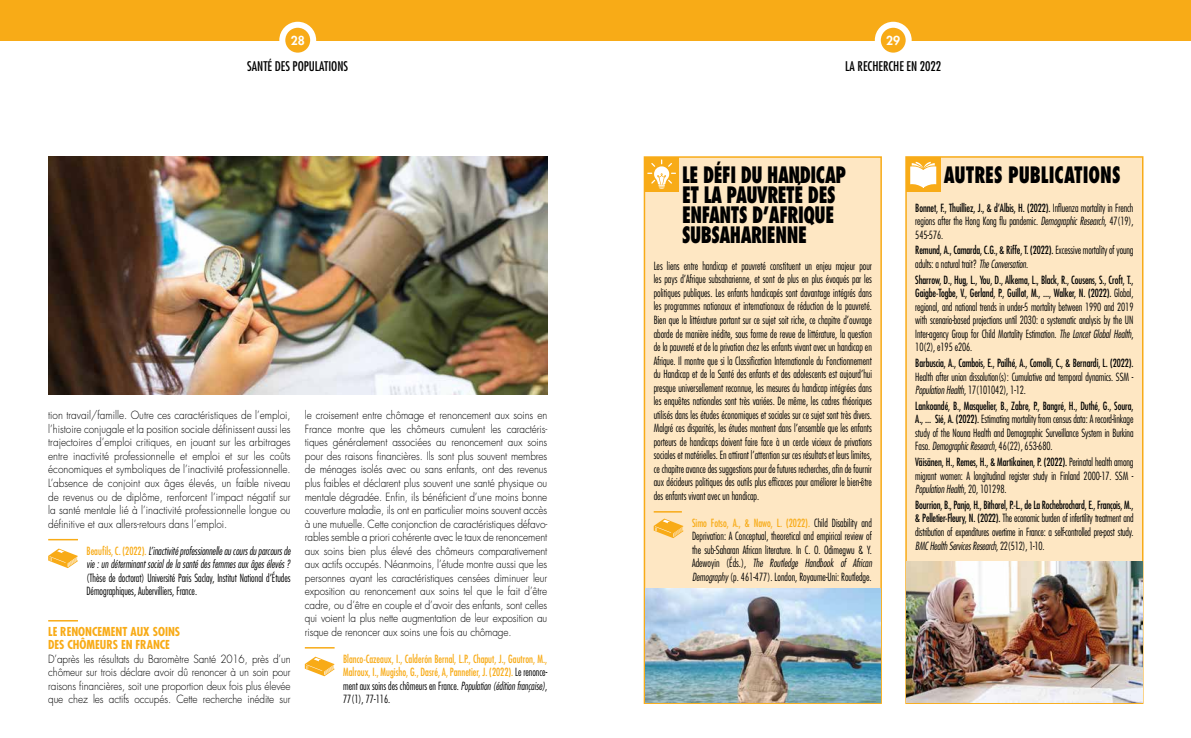
<style>
.page{position:relative;width:1191px;height:738px;background:#fff}
.page>*{position:absolute;margin:0;border:0;box-sizing:border-box;transform-origin:0 0}
.t1{font:800 condensed 22px/20px "Futura Std";letter-spacing:-.025em;color:#000;scale:.82 1}
.t2{font:800 condensed 22px "Futura Std";color:#000;scale:.82 1}
.t3{font:condensed 13px "Futura Std";color:#000}
.t4{font:800 12.1px "Futura Std";color:#fff}
.t5{font:700 condensed 12px/13.5px "Futura Std";color:#f8ab17}
.t6{font:300 condensed 11px/13.5px "Futura Std";letter-spacing:-.01em;color:#000;text-align:justify;scale:.91 1}
.t7{font:300 11px/13.5px "Futura Std";letter-spacing:-.01em;color:#000;text-align:justify;scale:.91 1}
.t8{font:condensed 11px/13.5px "Futura Std";color:#f8ab17;text-align:justify;scale:.91 1}
.t9{font:italic 300 condensed 11px/13.5px "Futura Std";color:#000;scale:.91 1}
.t10{font:condensed 11px "Futura Std";letter-spacing:-.01em;color:#000;scale:.91 1}
.s1{font-weight:400;font-style:normal;color:#f8ab17}
.s2{font-weight:300;color:#000}
.s3{font-weight:300;font-style:italic;color:#000}
.s4{font-weight:400;color:#f8ab17}
.s5{font-style:italic}
.s6{font-weight:400}
</style>
<div class="page">
<hr style="left:48px;top:538px;width:30px;height:2px;background:#f8ab17">
<hr style="left:48px;top:619px;width:30px;height:2px;background:#f8ab17">
<svg style="left:48px;top:548px;width:30px;height:19px"></svg>
<hr style="left:305px;top:646px;width:29px;height:2px;background:#f8ab17">
<svg style="left:305px;top:656px;width:30px;height:19px"></svg>
<div style="left:0;top:0;width:595px;height:40px;background:#f8ab17"></div>
<svg style="left:282px;top:25px;width:31px;height:31px"></svg>
<div style="left:279px;top:22px;width:37px;height:37px;border:6px solid #fff;border-radius:50%"></div>
<img style="left:48px;top:157px;width:499px;height:237px">
<div style="left:595px;top:0;width:596px;height:40px;background:#f8ab17"></div>
<svg style="left:877px;top:25px;width:31px;height:31px"></svg>
<div style="left:874px;top:22px;width:37px;height:37px;border:6px solid #fff;border-radius:50%"></div>
<div style="left:644px;top:157px;width:237px;height:545px;background:#fee7c3"></div>
<hr style="left:653px;top:510px;width:29px;height:2px;background:#f8ab17">
<svg style="left:653px;top:518px;width:30px;height:19px"></svg>
<div style="left:643px;top:156px;width:239px;height:547px;border:2px solid #f8ab17"></div>
<div style="left:906px;top:157px;width:236px;height:545px;background:#fee7c3"></div>
<div style="left:905px;top:156px;width:238px;height:547px;border:2px solid #f8ab17"></div>
<div style="left:906px;top:157px;width:34px;height:34px;background:#f8ab17"></div>
<div style="left:644px;top:157px;width:35px;height:34px;background:#f8ab17"></div>
<img style="left:906px;top:561px;width:236px;height:141px">
<img style="left:645px;top:588px;width:235px;height:114px">
<svg style="left:910px;top:162px;width:26px;height:25px"></svg>
<svg style="left:647px;top:159px;width:29px;height:29px"></svg>
<p class="t4" style="left:291px;top:33px;width:15px">28</p>
<p class="t3" style="left:247px;top:59px;width:102px">SANTÉ DES POPULATIONS</p>
<p class="t7" style="left:48px;top:408px;width:268px">tion travail/famille. Outre ces caractéristiques de l’emploi, l’histoire conjugale et la position sociale définissent aussi les trajectoires d’emploi critiques, en jouant sur les arbitrages entre inactivité professionnelle et emploi et sur les coûts économiques et symboliques de l’inactivité professionnelle.<br>L’absence de conjoint aux âges élevés, un faible niveau de revenus ou de diplôme, renforcent l’impact négatif sur la santé mentale lié à l’inactivité professionnelle longue ou définitive et aux allers-retours dans l’emploi.</p>
<p class="t9" style="left:86px;top:543px;width:226px"><span class="s1">Beaufils, C. (2022).</span> L’inactivité professionnelle au cours du parcours de vie : un déterminant social de la santé des femmes aux âges élevés ?</p>
<p class="t6" style="left:86px;top:570px;width:226px">(Thèse de doctorat) Université Paris Saclay, Institut National d’Études<br>Démographiques, Aubervilliers, France.</p>
<p class="t5" style="left:48px;top:624px;width:134px">LE RENONCEMENT AUX SOINS<br>DES CHÔMEURS EN FRANCE</p>
<p class="t7" style="left:48px;top:651px;width:268px">D’après les résultats du Baromètre Santé 2016, près d’un chômeur sur trois déclare avoir dû renoncer à un soin pour raisons financières, soit une proportion deux fois plus élevée que chez les actifs occupés. Cette recherche inédite sur</p>
<p class="t7" style="left:305px;top:408px;width:268px">le croisement entre chômage et renoncement aux soins en France montre que les chômeurs cumulent les caractéris&shy;tiques généralement associées au renoncement aux soins pour des raisons financières. Ils sont plus souvent membres de ménages isolés avec ou sans enfants, ont des revenus plus faibles et déclarent plus souvent une santé physique ou mentale dégradée. Enfin, ils bénéficient d’une moins bonne couverture maladie, ils ont en particulier moins souvent accès à une mutuelle. Cette conjonction de caractéristiques défavo&shy;rables semble a priori cohérente avec le taux de renoncement aux soins bien plus élevé des chômeurs comparativement aux actifs occupés. Néanmoins, l’étude montre aussi que les personnes ayant les caractéristiques censées diminuer leur exposition au renoncement aux soins tel que le fait d’être cadre, ou d’être en couple et d’avoir des enfants, sont celles qui voient la plus nette augmentation de leur exposition au risque de renoncer aux soins une fois au chômage.</p>
<p class="t8" style="left:343px;top:651px;width:226px">Blanco-Cazeaux, I., Calderón Bernal, L.P., Chaput, J., Gautron, M., Malroux, I., Mugisho, G., Dasré, A, Pannetier, J. (2022). <span class="s2">Le renonce&shy;ment aux soins des chômeurs en France.</span> <span class="s3">Population (édition française)</span><span class="s2">, 77(1), 77-116.</span></p>
<p class="t4" style="left:886px;top:33px;width:15px">29</p>
<p class="t3" style="left:845px;top:59px;width:97px">LA RECHERCHE EN 2022</p>
<h1 class="t1" style="left:682px;top:164px;width:201px">LE DÉFI DU HANDICAP<br>ET LA PAUVRETÉ DES<br>ENFANTS D’AFRIQUE<br>SUBSAHARIENNE</h1>
<p class="t6" style="left:653px;top:259px;width:241px">Les liens entre handicap et pauvreté constituent un enjeu majeur pour les pays d’Afrique subsaharienne, et sont de plus en plus évoqués par les politiques publiques. Les enfants handicapés sont davantage intégrés dans les programmes nationaux et internationaux de réduction de la pauvreté.<br>Bien que la littérature portant sur ce sujet soit riche, ce chapitre d’ouvrage aborde de manière inédite, sous forme de revue de littérature, la question de la pauvreté et de la privation chez les enfants vivant avec un handicap en Afrique. Il montre que si la Classification Internationale du Fonctionnement du Handicap et de la Santé des enfants et des adolescents est aujourd’hui presque universellement reconnue, les mesures du handicap intégrées dans les enquêtes nationales sont très variées. De même, les cadres théoriques utilisés dans les études économiques et sociales sur ce sujet sont très divers.<br>Malgré ces disparités, les études montrent dans l’ensemble que les enfants porteurs de handicaps doivent faire face à un cercle vicieux de privations sociales et matérielles. En attirant l’attention sur ces résultats et leurs limites, ce chapitre avance des suggestions pour de futures recherches, afin de fournir aux décideurs politiques des outils plus efficaces pour améliorer le bien-être des enfants vivant avec un handicap.</p>
<p class="t6" style="left:692px;top:515px;width:199px"><span class="s4">Simo Fotso, A., &amp; Nawo, L. (2022).</span> Child Disability and Deprivation: A Conceptual, theoretical and empirical review of the sub-Saharan African literature. In C. O. Odimegwu &amp; Y.<br>Adewoyin (Éds.), <span class="s5">The Routledge Handbook of African Demography</span> (p. 461-477). London, Royaume-Uni: Routledge.</p>
<h1 class="t2" style="left:943px;top:161px;width:217px">AUTRES PUBLICATIONS</h1>
<p class="t6" style="left:915px;top:200px;width:241px"><span class="s6">Bonnet, F., Thuilliez, J., &amp; d’Albis, H. (2022).</span> Influenza mortality in French regions after the Hong Kong flu pandemic. <span class="s5">Demographic Research</span>, 47(19), 545-576.</p>
<p class="t6" style="left:915px;top:243px;width:241px"><span class="s6">Remund, A., Camarda, C.G., &amp; Riffe, T. (2022).</span> Excessive mortality of young adults: a natural trait? <span class="s5">The Conversation</span>.</p>
<p class="t6" style="left:915px;top:272px;width:241px"><span class="s6">Sharrow, D., Hug, L., You, D., Alkema, L., Black, R., Cousens, S., Croft, T., Gaigbe-Togbe, V., Gerland, P., Guillot, M., ..., Walker, N. (2022).</span> Global, regional, and national trends in under-5 mortality between 1990 and 2019 with scenario-based projections until 2030: a systematic analysis by the UN Inter-agency Group for Child Mortality Estimation. <span class="s5">The Lancet Global Health</span>, 10(2), e195 e206.</p>
<p class="t10" style="left:915px;top:356px;width:241px">Barbuscia, A., Cambois, E., Pailhé, A., Comolli, C., &amp; Bernardi, L. (2022).</p>
<p class="t6" style="left:915px;top:369px;width:241px">Health after union dissolution(s): Cumulative and temporal dynamics. SSM -<br><span class="s5">Population Health</span>, 17(101042), 1-12.</p>
<p class="t6" style="left:915px;top:398px;width:241px"><span class="s6">Lankoandé, B., Masquelier, B., Zabre, P., Bangré, H., Duthé, G., Soura, A., ... Sié, A. (2022).</span> Estimating mortality from census data: A record-linkage study of the Nouna Health and Demographic Surveillance System in Burkina Faso. <span class="s5">Demographic Research</span>, 46(22), 653-680.</p>
<p class="t6" style="left:915px;top:455px;width:241px"><span class="s6">Väisänen, H., Remes, H., &amp; Martikainen, P. (2022).</span> Perinatal health among migrant women: A longitudinal register study in Finland 2000-17. SSM - <span class="s5">Population Health</span>, 20, 101298.</p>
<p class="t6" style="left:915px;top:497px;width:241px"><span class="s6">Bourrion, B., Panjo, H., Bithorel, P.-L., de La Rochebrochard, E., François, M., &amp; Pelletier-Fleury, N. (2022).</span> The economic burden of infertility treatment and distribution of expenditures overtime in France: a self-controlled pre-post study.<br><span class="s5">BMC Health Services Research</span>, 22(512), 1-10.</p>
</div>
